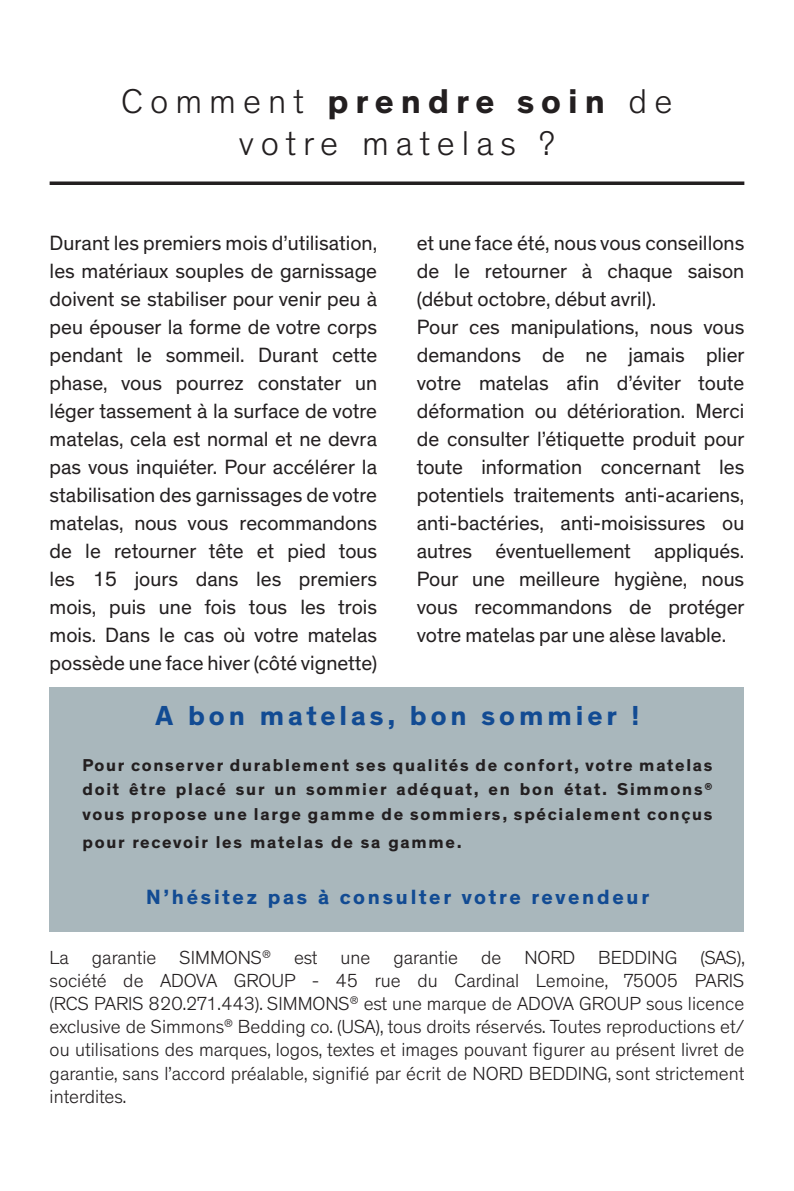
<style>
.page{position:relative;width:794px;height:1191px;background:#fff}
.page>*{position:absolute;margin:0;border:0;box-sizing:border-box;transform-origin:0 0}
.t1{font:700 35px "Theinhardt";letter-spacing:.2em;color:#231f20}
.t2{font:300 35px "Theinhardt";letter-spacing:.2em;color:#231f20}
.t3{font:700 28px "Theinhardt";letter-spacing:.14em;color:#124b93}
.t4{font:21px/28px "Theinhardt";color:#231f20;text-align:justify}
.t5{font:700 21px "Theinhardt";letter-spacing:.13em;color:#124b93}
.t6{font:300 19.25px/23.1px "Theinhardt";color:#231f20;text-align:justify}
.t7{font:700 17.5px/24.5px "Theinhardt";letter-spacing:.1em;color:#231f20;text-align:justify}
.s1{font-weight:300}
</style>
<div class="page">
<div style="left:50px;top:687px;width:694px;height:244px;background:#a9b7bc"></div>
<svg style="left:50px;top:181px;width:694px;height:4px;background:#3e3a3b"></svg>
<p class="t1" style="left:121px;top:80px;width:553px"><span class="s1">Comment</span> prendre soin <span class="s1">de</span></p>
<p class="t2" style="left:239px;top:123px;width:317px">votre matelas ?</p>
<p class="t4" style="left:50px;top:229px;width:329px">Durant les premiers mois d’utilisation, les matériaux souples de garnissage doivent se stabiliser pour venir peu à peu épouser la forme de votre corps pendant le sommeil. Durant cette phase, vous pourrez constater un léger tassement à la surface de votre matelas, cela est normal et ne devra pas vous inquiéter. Pour accélérer la stabilisation des garnissages de votre matelas, nous vous recommandons de le retourner tête et pied tous les 15 jours dans les premiers mois, puis une fois tous les trois mois. Dans le cas où votre matelas possède une face hiver (côté vignette)</p>
<p class="t4" style="left:417px;top:229px;width:329px">et une face été, nous vous conseillons de le retourner à chaque saison (début octobre, début avril).</p>
<p class="t4" style="left:417px;top:313px;width:329px">Pour ces manipulations, nous vous demandons de ne jamais plier votre matelas afin d’éviter toute déformation ou détérioration. Merci de consulter l’étiquette produit pour toute information concernant les potentiels traitements anti-acariens, anti-bactéries, anti-moisissures ou autres éventuellement appliqués.<br>Pour une meilleure hygiène, nous vous recommandons de protéger votre matelas par une alèse lavable.</p>
<p class="t3" style="left:156px;top:698px;width:485px">A bon matelas, bon sommier !</p>
<p class="t7" style="left:82px;top:753px;width:631px">Pour conserver durablement ses qualités de confort, votre matelas doit être placé sur un sommier adéquat, en bon état. Simmons<sup>® </sup>vous propose une large gamme de sommiers, spécialement conçus</p>
<p class="t7" style="left:82px;top:830px;width:381px">pour recevoir les matelas de sa gamme.</p>
<p class="t5" style="left:146px;top:883px;width:504px">N’hésitez pas à consulter votre revendeur</p>
<p class="t6" style="left:50px;top:946px;width:697px">La garantie SIMMONS<sup>®</sup> est une garantie de NORD BEDDING (SAS), société de ADOVA GROUP - 45 rue du Cardinal Lemoine, 75005 PARIS (RCS PARIS 820.271.443). SIMMONS<sup>®</sup> est une marque de ADOVA GROUP sous licence exclusive de Simmons<sup>®</sup> Bedding co. (USA), tous droits réservés. Toutes reproductions et/ ou utilisations des marques, logos, textes et images pouvant figurer au présent livret de garantie, sans l’accord préalable, signifié par écrit de NORD BEDDING, sont strictement interdites.</p>
</div>
